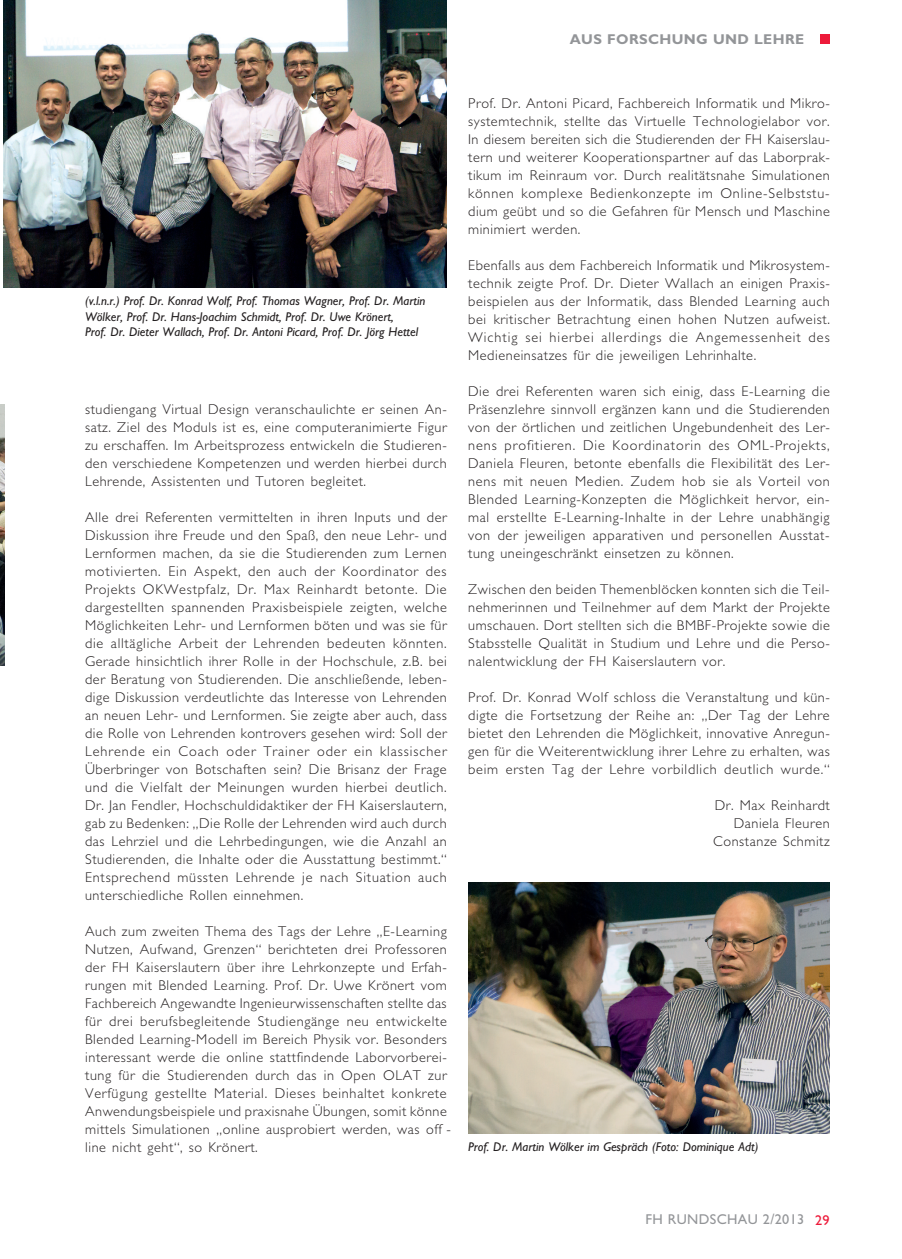
<style>
.page{position:relative;width:902px;height:1259px;background:#fff}
.page>*{position:absolute;margin:0;border:0;box-sizing:border-box;transform-origin:0 0}
.t1{font:300 14.25px/18px "M Gill Sans";letter-spacing:.04em;color:#231f20;text-align:justify}
.t2{font:700 14.25px "M Gill Sans";letter-spacing:.025em;color:#939598}
.t3{font:14.25px "M Gill Sans";letter-spacing:.025em;color:#939598}
.t4{font:italic 12.75px/15.3px "M Gill Sans";color:#231f20}
.s1{color:#ed1a3a}
</style>
<div class="page">
<div style="left:819px;top:34px;width:10px;height:10px;background:#ed1a3a"></div>
<img style="left:0;top:405px;width:4px;height:260px">
<img style="left:4px;top:0;width:442px;height:287px">
<img style="left:468px;top:882px;width:361px;height:251px">
<p class="t2" style="left:569px;top:30px;width:236px">AUS FORSCHUNG UND LEHRE</p>
<p class="t4" style="left:85px;top:293px;width:342px">(v.l.n.r.) Prof. Dr. Konrad Wolf, Prof. Thomas Wagner, Prof. Dr. Martin<br>Wölker, Prof. Dr. Hans-Joachim Schmidt, Prof. Dr. Uwe Krönert,<br>Prof. Dr. Dieter Wallach, Prof. Dr. Antoni Picard, Prof. Dr. Jörg Hettel</p>
<p class="t1" style="left:85px;top:400px;width:363px">studiengang Virtual Design veranschaulichte er seinen An&shy;satz. Ziel des Moduls ist es, eine computeranimierte Figur zu erschaffen. Im Arbeitsprozess entwickeln die Studieren&shy;den verschiedene Kompetenzen und werden hierbei durch Lehrende, Assistenten und Tutoren begleitet.</p>
<p class="t1" style="left:85px;top:508px;width:363px">Alle drei Referenten vermittelten in ihren Inputs und der Diskussion ihre Freude und den Spaß, den neue Lehr- und Lernformen machen, da sie die Studierenden zum Lernen motivierten. Ein Aspekt, den auch der Koordinator des Projekts OKWestpfalz, Dr. Max Reinhardt betonte. Die dargestellten spannenden Praxisbeispiele zeigten, welche Möglichkeiten Lehr- und Lernformen böten und was sie für die alltägliche Arbeit der Lehrenden bedeuten könnten.<br>Gerade hinsichtlich ihrer Rolle in der Hochschule, z.B. bei der Beratung von Studierenden. Die anschließende, leben&shy;dige Diskussion verdeutlichte das Interesse von Lehrenden an neuen Lehr- und Lernformen. Sie zeigte aber auch, dass die Rolle von Lehrenden kontrovers gesehen wird: Soll der Lehrende ein Coach oder Trainer oder ein klassischer Überbringer von Botschaften sein? Die Brisanz der Frage und die Vielfalt der Meinungen wurden hierbei deutlich.<br>Dr. Jan Fendler, Hochschuldidaktiker der FH Kaiserslautern, gab zu Bedenken: „Die Rolle der Lehrenden wird auch durch das Lehrziel und die Lehrbedingungen, wie die Anzahl an Studierenden, die Inhalte oder die Ausstattung bestimmt.“ Entsprechend müssten Lehrende je nach Situation auch unterschiedliche Rollen einnehmen.</p>
<p class="t1" style="left:85px;top:922px;width:367px;text-align:left">Auch zum zweiten Thema des Tags der Lehre „E-Learning Nutzen, Aufwand, Grenzen“ berichteten drei Professoren der FH Kaiserslautern über ihre Lehrkonzepte und Erfah&shy;rungen mit Blended Learning. Prof. Dr. Uwe Krönert vom Fachbereich Angewandte Ingenieurwissenschaften stellte das für drei berufsbegleitende Studiengänge neu entwickelte Blended Learning-Modell im Bereich Physik vor. Besonders interessant werde die online stattfindende Laborvorberei&shy;tung für die Studierenden durch das in Open OLAT zur Verfügung gestellte Material. Dieses beinhaltet konkrete Anwendungsbeispiele und praxisnahe Übungen, somit könne mittels Simulationen „online ausprobiert werden, was off - line nicht geht“, so Krönert.</p>
<p class="t1" style="left:468px;top:94px;width:363px">Prof. Dr. Antoni Picard, Fachbereich Informatik und Mikro&shy;systemtechnik, stellte das Virtuelle Technologielabor vor.<br>In diesem bereiten sich die Studierenden der FH Kaiserslau&shy;tern und weiterer Kooperationspartner auf das Laborprak&shy;tikum im Reinraum vor. Durch realitätsnahe Simulat ionen können komplexe Bedienkonzepte im Online-Selbststu&shy;dium geübt und so die Gefahren für Mensch und Maschine minimiert werden.</p>
<p class="t1" style="left:468px;top:256px;width:363px">Ebenfalls aus dem Fachbereich Informatik und Mikrosystem&shy;technik zeigte Prof. Dr. Dieter Wallach an einigen Praxis&shy;beispielen aus der Informatik, dass Blended Learning auch bei kritischer Betrachtung einen hohen Nutzen aufweist.<br>Wichtig sei hierbei allerdings die Angemessenheit des Medieneinsatzes für die jeweiligen Lehrinhalte.</p>
<p class="t1" style="left:468px;top:382px;width:363px">Die drei Referenten waren sich einig, dass E-Learning die Präsenzlehre sinnvoll ergänzen kann und die Studierenden von der örtlichen und zeitlichen Ungebundenheit des Ler&shy;nens profitieren. Die Koordinatorin des OML-Projekts, Daniela Fleuren, betonte ebenfalls die Flexibilität des Ler&shy;nens mit neuen Medien. Zudem hob sie als Vorteil von Blended Learning-Konzepten die Möglichkeit hervor, ein&shy;mal erstellte E-Learning-Inhalte in der Lehre unabhängig von der jeweiligen apparativen und personellen Ausstat&shy;tung uneingeschränkt einsetzen zu können.</p>
<p class="t1" style="left:468px;top:580px;width:363px">Zwischen den beiden Themenblöcken konnten sich die Teil&shy;nehmerinnen und Teilnehmer auf dem Markt der Projekte umschauen. Dort stellten sich die BMBF-Projekte sowie die Stabsstelle Qualität in Studium und Lehre und die Perso&shy;nalentwicklung der FH Kaiserslautern vor.</p>
<p class="t1" style="left:468px;top:688px;width:363px">Prof. Dr. Konrad Wolf schloss die Veranstaltung und kün&shy;digte die Fortsetzung der Reihe an: „Der Tag der Lehre bietet den Lehrenden die Möglichkeit, innovative Anregun&shy;gen für die Weiterentwicklung ihrer Lehre zu erhalten, was beim ersten Tag der Lehre vorbildlich deutlich wurde.“</p>
<p class="t1" style="left:713px;top:796px;width:118px;text-align:right">Dr. Max Reinhardt<br>Daniela Fleuren<br>Constanze Schmitz</p>
<p class="t4" style="left:468px;top:1139px;width:292px">Prof. Dr. Martin Wölker im Gespräch (Foto: Dominique Adt)</p>
<p class="t3" style="left:645px;top:1211px;width:186px">FH RUNDSCHAU 2/2013 <span class="s1">29</span></p>
</div>
